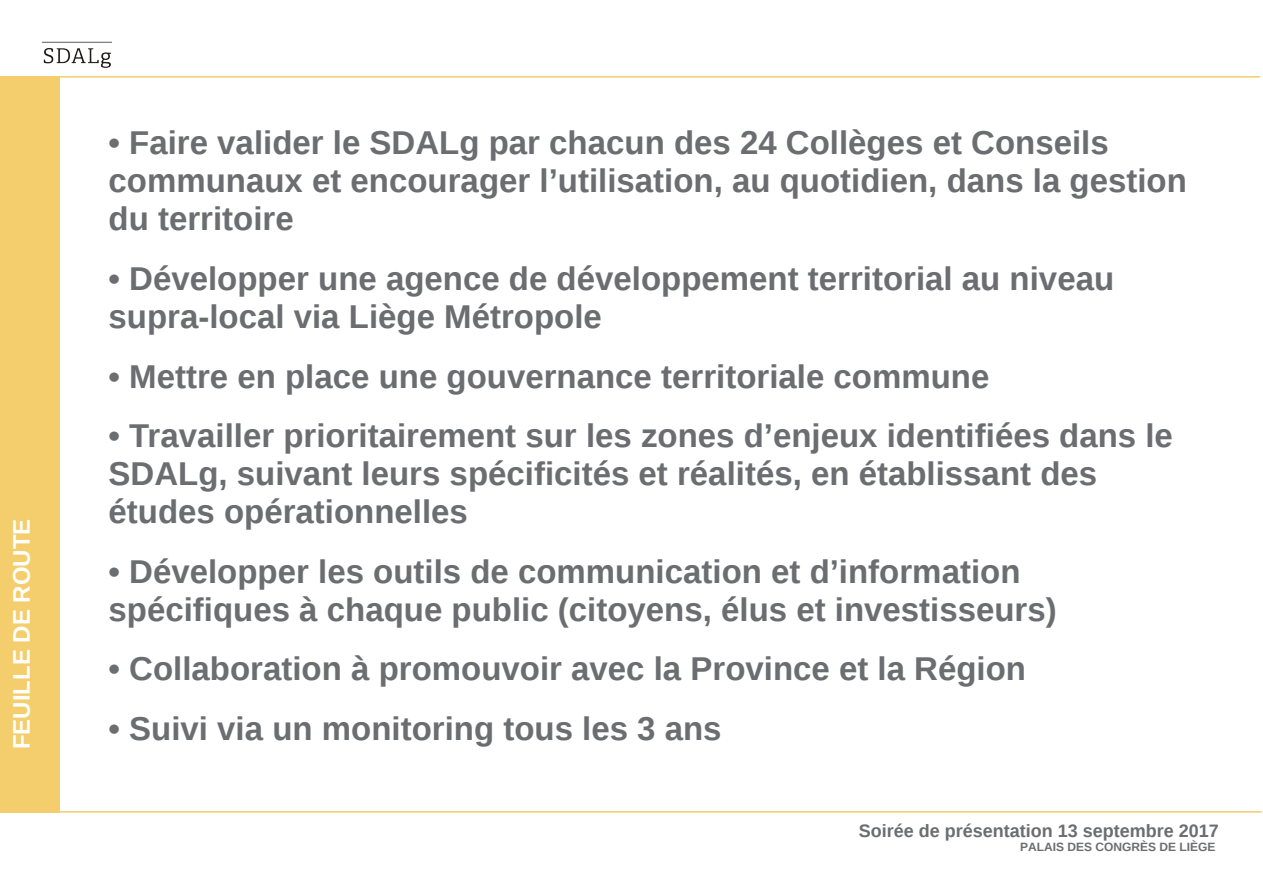
<style>
.page{position:relative;width:1263px;height:893px;background:#fff}
.page>*{position:absolute;margin:0;border:0;box-sizing:border-box;transform-origin:0 0}
.t1{font:700 33px/38px "Liberation Sans";color:#6c6d70}
.t2{font:700 24px "Liberation Sans";color:#fff}
.t3{font:700 18px "Liberation Sans";color:#6c6d70}
.t4{font:700 12px "Liberation Sans";color:#6c6d70}
</style>
<div class="page">
<img style="left:41px;top:41px;width:71px;height:27px">
<div style="left:0;top:77px;width:60px;height:736px;background:#f4ce6d"></div>
<hr style="left:0;top:76px;width:1260px;height:2px;background:#f4ce6d">
<hr style="left:1px;top:811px;width:1261px;height:2px;background:#f4ce6d">
<p class="t2" style="left:8px;top:749px;width:232px;rotate:-90deg">FEUILLE DE ROUTE</p>
<p class="t1" style="left:109px;top:123px;width:1080px">• Faire valider le SDALg par chacun des 24 Collèges et Conseils communaux et encourager l’utilisation, au quotidien, dans la gestion du territoire</p>
<p class="t1" style="left:109px;top:260px;width:1007px">• Développer une agence de développement territorial au niveau supra-local via Liège Métropole</p>
<p class="t1" style="left:109px;top:357px;width:882px">• Mettre en place une gouvernance territoriale commune</p>
<p class="t1" style="left:109px;top:417px;width:1066px">• Travailler prioritairement sur les zones d’enjeux identifiées dans le<br>SDALg, suivant leurs spécificités et réalités, en établissant des études opérationnelles</p>
<p class="t1" style="left:109px;top:552px;width:950px">• Développer les outils de communication et d’information spécifiques à chaque public (citoyens, élus et investisseurs)</p>
<p class="t1" style="left:109px;top:650px;width:919px">• Collaboration à promouvoir avec la Province et la Région</p>
<p class="t1" style="left:109px;top:709px;width:615px">• Suivi via un monitoring tous les 3 ans</p>
<p class="t3" style="left:859px;top:820px;width:362px">Soirée de présentation 13 septembre 2017</p>
<p class="t4" style="left:1020px;top:840px;width:197px">PALAIS DES CONGRÈS DE LIÈGE</p>
</div>
